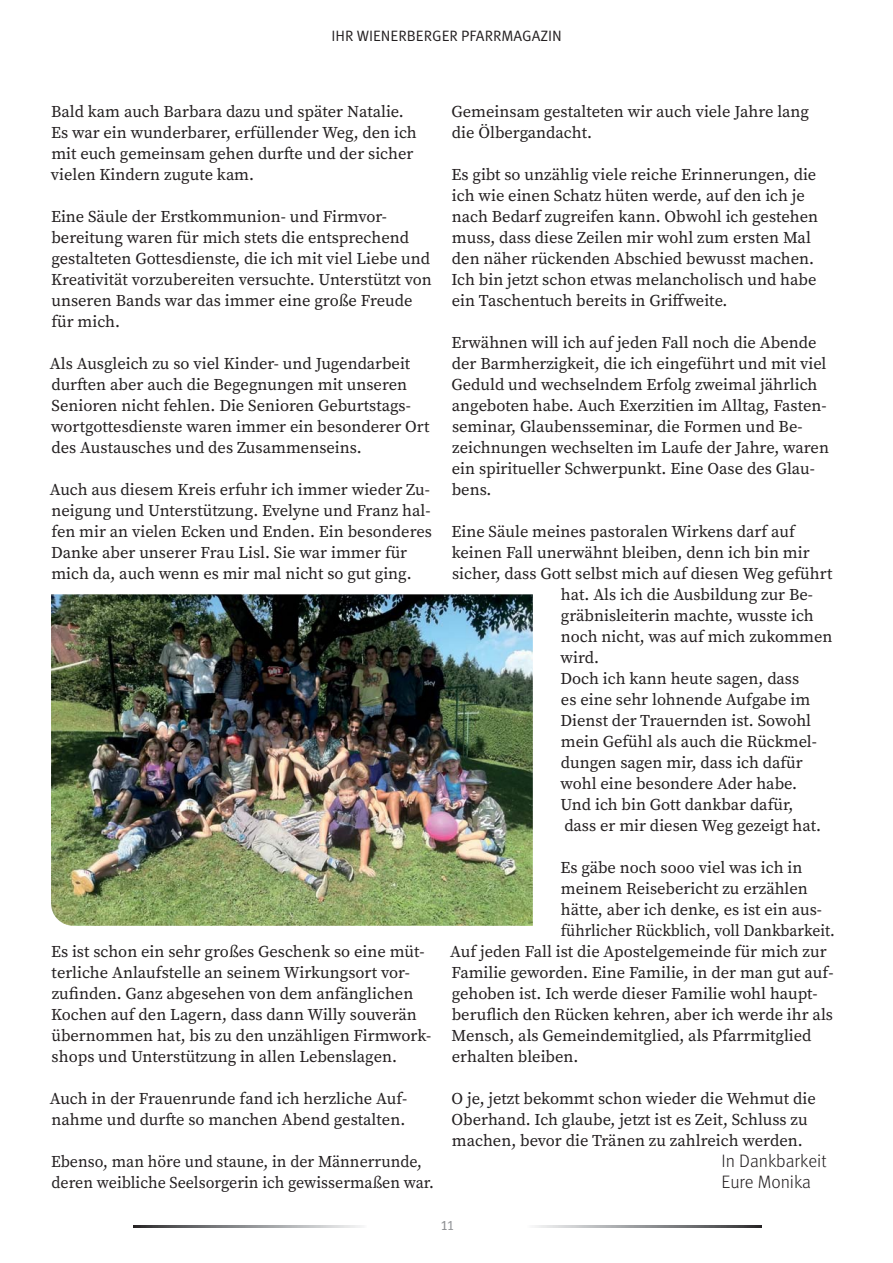
<style>
.page{position:relative;width:893px;height:1263px;background:#fff}
.page>*{position:absolute;margin:0;border:0;box-sizing:border-box;transform-origin:0 0}
.t1{font:300 18px/21px "Meta Pro";color:#231f20}
.t2{font:18px "Meta Pro Cond Norm";color:#8f9194}
.t3{font:16.5px/21px "Source Serif Pro";color:#231f20}
.t4{font:16.5px "Source Serif Pro";color:#231f20;scale:.95 1}
.t5{font:15px "Meta Pro Norm";color:#231f20}
.s1{color:#97999c}
</style>
<div class="page">
<img style="left:133px;top:1226px;width:229px;height:1px">
<img style="left:535px;top:1226px;width:226px;height:1px">
<img style="left:51px;top:594px;width:482px;height:332px">
<p class="t5" style="left:331px;top:30px;width:232px">IHR WIENERBERGER PFARRMAGAZIN</p>
<p class="t3" style="left:51px;top:102px;width:367px">Bald kam auch Barbara dazu und später Natalie.<br>Es war ein wunderbarer, erfüllender Weg, den ich mit euch gemeinsam gehen durfte und der sicher vielen Kindern zugute kam.</p>
<p class="t3" style="left:51px;top:207px;width:382px">Eine Säule der Erstkommunion- und Firmvor&shy;bereitung waren für mich stets die entsprechend gestalteten Gottesdienste, die ich mit viel Liebe und Kreativität vorzubereiten versuchte. Unterstützt von unseren Bands war das immer eine große Freude für mich.</p>
<p class="t3" style="left:50px;top:354px;width:381px">Als Ausgleich zu so viel Kinder- und Jugendarbeit durften aber auch die Begegnungen mit unseren Senioren nicht fehlen. Die Senioren Geburtstags&shy;wortgottesdienste waren immer ein besonderer Ort des Austausches und des Zusammenseins.</p>
<p class="t3" style="left:50px;top:480px;width:383px">Auch aus diesem Kreis erfuhr ich immer wieder Zu&shy;neigung und Unterstützung. Evelyne und Franz hal&shy;fen mir an vielen Ecken und Enden. Ein besonderes Danke aber unserer Frau Lisl. Sie war immer für mich da, auch wenn es mir mal nicht so gut ging.</p>
<p class="t3" style="left:51px;top:942px;width:381px">Es ist schon ein sehr großes Geschenk so eine müt&shy;terliche Anlaufstelle an seinem Wirkungsort vor&shy;zufinden. Ganz abgesehen von dem anfänglichen Kochen auf den Lagern, dass dann Willy souverän übernommen hat, bis zu den unzähligen Firmwork&shy;shops und Unterstützung in allen Lebenslagen.</p>
<p class="t3" style="left:50px;top:1089px;width:359px">Auch in der Frauenrunde fand ich herzliche Auf&shy;nahme und durfte so manchen Abend gestalten.</p>
<p class="t3" style="left:51px;top:1152px;width:384px">Ebenso, man höre und staune, in der Männerrunde, deren weibliche Seelsorgerin ich gewissermaßen war.</p>
<p class="t3" style="left:451px;top:102px;width:359px">Gemeinsam gestalteten wir auch viele Jahre lang die Ölbergandacht.</p>
<p class="t3" style="left:451px;top:165px;width:368px">Es gibt so unzählig viele reiche Erinnerungen, die ich wie einen Schatz hüten werde, auf den ich je nach Bedarf zugreifen kann. Obwohl ich gestehen muss, dass diese Zeilen mir wohl zum ersten Mal den näher rückenden Abschied bewusst machen.<br>Ich bin jetzt schon etwas melancholisch und habe ein Taschentuch bereits in Griffweite.</p>
<p class="t3" style="left:451px;top:333px;width:379px">Erwähnen will ich auf jeden Fall noch die Abende der Barmherzigkeit, die ich eingeführt und mit viel Geduld und wechselndem Erfolg zweimal jährlich angeboten habe. Auch Exerzitien im Alltag, Fasten&shy;seminar, Glaubensseminar, die Formen und Be&shy;zeichnungen wechselten im Laufe der Jahre, waren ein spiritueller Schwerpunkt. Eine Oase des Glau&shy;bens.</p>
<p class="t3" style="left:451px;top:522px;width:345px">Eine Säule meines pastoralen Wirkens darf auf</p>
<p class="t3" style="left:452px;top:543px;width:359px">keinen Fall unerwähnt bleiben, denn ich bin mir</p>
<p class="t3" style="left:452px;top:564px;width:382px">sicher, dass Gott selbst mich auf diesen Weg geführt</p>
<p class="t3" style="left:561px;top:585px;width:254px">hat. Als ich die Ausbildung zur Be-</p>
<p class="t3" style="left:561px;top:606px;width:254px">gräbnisleiterin machte, wusste ich</p>
<p class="t3" style="left:561px;top:627px;width:273px">noch nicht, was auf mich zukommen</p>
<p class="t3" style="left:560px;top:648px;width:40px">wird.</p>
<p class="t3" style="left:560px;top:669px;width:240px">Doch ich kann heute sagen, dass</p>
<p class="t3" style="left:561px;top:690px;width:251px">es eine sehr lohnende Aufgabe im</p>
<p class="t3" style="left:560px;top:711px;width:252px">Dienst der Trauernden ist. Sowohl</p>
<p class="t3" style="left:561px;top:732px;width:257px">mein Gefühl als auch die Rückmel-</p>
<p class="t3" style="left:561px;top:753px;width:243px">dungen sagen mir, dass ich dafür</p>
<p class="t3" style="left:560px;top:774px;width:238px">wohl eine besondere Ader habe.</p>
<p class="t3" style="left:560px;top:795px;width:234px">Und ich bin Gott dankbar dafür,</p>
<p class="t3" style="left:564px;top:816px;width:258px">dass er mir diesen Weg gezeigt hat.</p>
<p class="t3" style="left:560px;top:858px;width:243px">Es gäbe noch sooo viel was ich in</p>
<p class="t3" style="left:561px;top:879px;width:248px">meinem Reisebericht zu erzählen</p>
<p class="t3" style="left:561px;top:900px;width:263px">hätte, aber ich denke, es ist ein aus-</p>
<p class="t4" style="left:561px;top:923px;width:290px">führlicher Rückblich, voll Dankbarkeit.</p>
<p class="t3" style="left:450px;top:942px;width:378px">Auf jeden Fall ist die Apostelgemeinde für mich zur</p>
<p class="t3" style="left:451px;top:963px;width:383px">Familie geworden. Eine Familie, in der man gut auf-</p>
<p class="t3" style="left:452px;top:984px;width:367px">gehoben ist. Ich werde dieser Familie wohl haupt-</p>
<p class="t3" style="left:452px;top:1005px;width:383px">beruflich den Rücken kehren, aber ich werde ihr als</p>
<p class="t3" style="left:451px;top:1026px;width:361px">Mensch, als Gemeindemitglied, als Pfarrmitglied</p>
<p class="t3" style="left:452px;top:1047px;width:128px">erhalten bleiben.</p>
<p class="t3" style="left:451px;top:1089px;width:365px">O je, jetzt bekommt schon wieder die Wehmut die<br>Oberhand. Ich glaube, jetzt ist es Zeit, Schluss zu machen, bevor die Tränen zu zahlreich werden.</p>
<p class="t1" style="left:721px;top:1152px;width:106px">In Dankbarkeit<br>Eure Monika</p>
<p class="t2" style="left:441px;top:1213px;width:15px">1<span class="s1">1</span></p>
</div>
